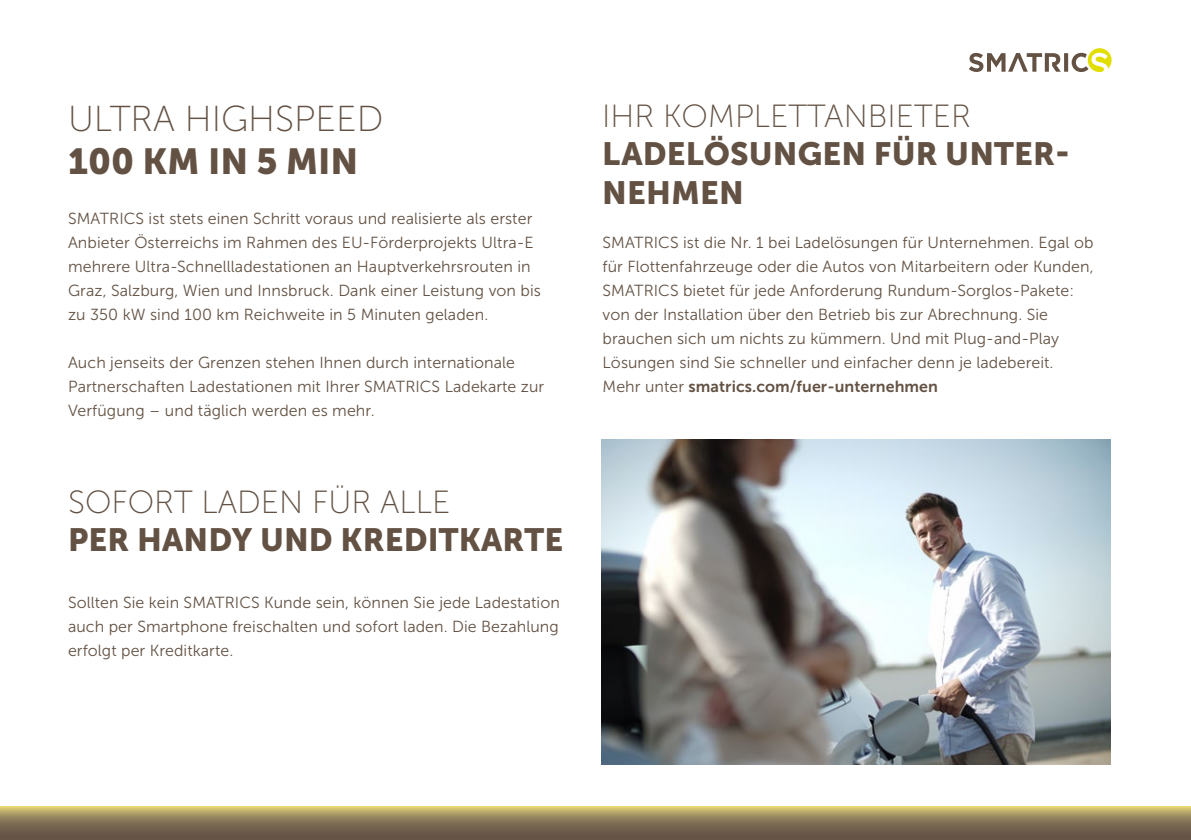
<style>
.page{position:relative;width:1191px;height:840px;background:#fff}
.page>*{position:absolute;margin:0;border:0;box-sizing:border-box;transform-origin:0 0}
.t1{font:36px "Museo Sans 100";color:#635244}
.t2{font:36px "Museo Sans 900";color:#635244}
.t3{font:32px/38.4px "Museo Sans 900";letter-spacing:.005em;color:#635244}
.t4{font:32px "Museo Sans 100";color:#635244}
.t5{font:16px/24px "Museo Sans 300";letter-spacing:.005em;color:#635244}
.t6{font:16px "Museo Sans 700";letter-spacing:.005em;color:#635244}
.s1{font-family:"Museo Sans 300"}
</style>
<div class="page">
<svg style="left:0;top:806px;width:1191px;height:33px;background:#8f7e58"></svg>
<svg style="left:969px;top:48px;width:142px;height:24px"></svg>
<img style="left:601px;top:439px;width:509px;height:325px">
<h1 class="t1" style="left:68px;top:99px;width:317px">ULTRA HIGHSPEED</h1>
<h1 class="t2" style="left:68px;top:141px;width:292px">100 KM IN 5 MIN</h1>
<p class="t5" style="left:68px;top:206px;width:474px">SMATRICS ist stets einen Schritt voraus und realisierte als erster Anbieter Österreichs im Rahmen des EU- Förderprojekts Ultra- E mehrere Ultra-Schnellladestationen an Hauptverkehrsrouten in Graz, Salzburg, Wien und Innsbruck. Dank einer Leistung von bis zu 350 kW sind 100 km Reichweite in 5 Minuten geladen.</p>
<p class="t5" style="left:68px;top:350px;width:478px">Auch jenseits der Grenzen stehen Ihnen durch internationale<br>Partnerschaften Ladestationen mit Ihrer SMATRICS Ladekarte zur<br>Verfügung – und täglich werden es mehr.</p>
<h2 class="t4" style="left:68px;top:484px;width:384px">SOFORT LADEN FÜR ALLE</h2>
<h2 class="t3" style="left:68px;top:520px;width:497px">PER HANDY UND KREDITKARTE</h2>
<p class="t5" style="left:68px;top:590px;width:493px;text-align:justify">Sollten Sie kein SMATRICS Kunde sein, können Sie jede Ladestation auch per Smartphone freischalten und sofort laden. Die Bezahlung erfolgt per Kreditkarte.</p>
<h2 class="t4" style="left:602px;top:99px;width:370px">IHR KOMPLETTANBIETER</h2>
<h2 class="t3" style="left:602px;top:134px;width:469px">LADELÖSUNGEN FÜR UNTER-<br>NEHMEN</h2>
<p class="t5" style="left:602px;top:230px;width:492px">SMATRICS ist die Nr. 1 bei Ladelösungen für Unternehmen. Egal ob für Flottenfahrzeuge oder die Autos von Mitarbeitern oder Kunden, SMATRICS bietet für jede Anforderung Rundum-Sorglos- Pakete: von der Installation über den Betrieb bis zur Abrechnung. Sie brauchen sich um nichts zu kümmern. Und mit Plug-and- Play Lösungen sind Sie schneller und einfacher denn je ladebereit.</p>
<p class="t6" style="left:602px;top:377px;width:337px"><span class="s1">Mehr unter</span> smatrics.com/fuer-unternehmen</p>
</div>
